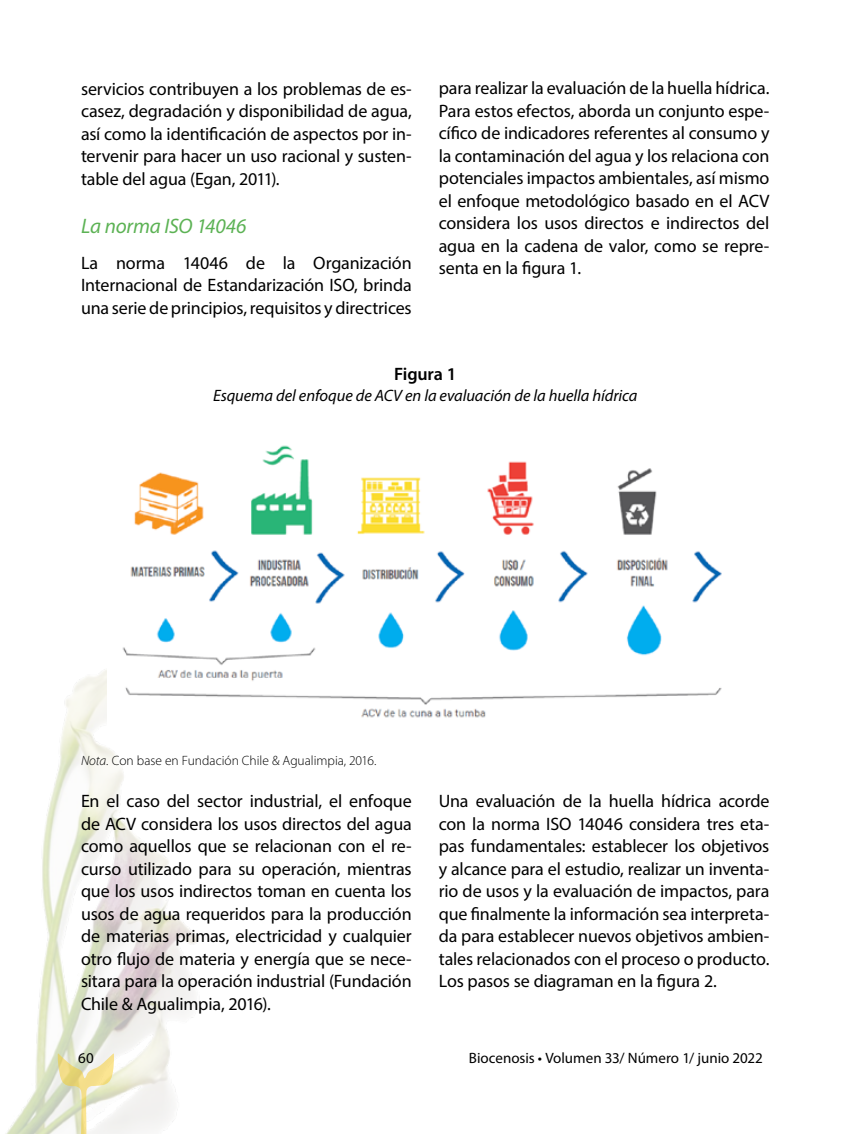
<style>
.page{position:relative;width:864px;height:1134px;background:#fff}
.page>*{position:absolute;margin:0;border:0;box-sizing:border-box;transform-origin:0 0}
.t1{font:italic 21px "Myriad Pro";letter-spacing:-.01em;color:#5cb254}
.t2{font:18px/22.5px "Myriad Pro";letter-spacing:-.01em;color:#000;text-align:justify}
.t3{font:600 18px "Myriad Pro";letter-spacing:-.005em;color:#000}
.t4{font:italic 16.5px "Myriad Pro";letter-spacing:-.005em;color:#000}
.t5{font:15px "Myriad Pro";color:#000}
.t6{font:300 13.5px "Myriad Pro";color:#000}
.s1{font-style:italic}
</style>
<div class="page">
<img style="left:6px;top:670px;width:192px;height:464px">
<svg style="left:57px;top:1053px;width:57px;height:81px"></svg>
<img style="left:107px;top:445px;width:615px;height:285px">
<p class="t2" style="left:81px;top:77px;width:332px">servicios contribuyen a los problemas de es&shy;casez, degradación y disponibilidad de agua, así como la identificación de aspectos por in&shy;tervenir para hacer un uso racional y susten&shy;table del agua (Egan, 2011).</p>
<p class="t1" style="left:81px;top:212px;width:167px">La norma ISO 14046</p>
<p class="t2" style="left:81px;top:251px;width:332px">La norma 14046 de la Organización Internacional de Estandarización ISO, brinda una serie de principios, requisitos y directrices</p>
<p class="t2" style="left:439px;top:77px;width:332px">para realizar la evaluación de la huella hídrica.<br>Para estos efectos, aborda un conjunto espe&shy;cífico de indicadores referentes al consumo y la contaminación del agua y los relaciona con potenciales impactos ambientales, así mismo el enfoque metodológico basado en el ACV considera los usos directos e indirectos del agua en la cadena de valor, como se repre&shy;senta en la figura 1.</p>
<p class="t3" style="left:394px;top:362px;width:64px">Figura 1</p>
<p class="t4" style="left:213px;top:385px;width:426px">Esquema del enfoque de ACV en la evaluación de la huella hídrica</p>
<p class="t6" style="left:81px;top:753px;width:297px"><span class="s1">Nota.</span> Con base en Fundación Chile &amp; Agualimpia, 2016.</p>
<p class="t2" style="left:81px;top:790px;width:332px">En el caso del sector industrial, el enfoque de ACV considera los usos directos del agua como aquellos que se relacionan con el re&shy;curso utilizado para su operación, mientras que los usos indirectos toman en cuenta los usos de agua requeridos para la producción de materias primas, electricidad y cualquier otro flujo de materia y energía que se nece&shy;sitara para la operación industrial (Fundación Chile &amp; Agualimpia, 2016).</p>
<p class="t2" style="left:439px;top:790px;width:332px">Una evaluación de la huella hídrica acorde con la norma ISO 14046 considera tres eta&shy;pas fundamentales: establecer los objetivos y alcance para el estudio, realizar un inventa&shy;rio de usos y la evaluación de impactos, para que finalmente la información sea interpreta&shy;da para establecer nuevos objetivos ambien&shy;tales relacionados con el proceso o producto.<br>Los pasos se diagraman en la figura 2.</p>
<p class="t5" style="left:78px;top:1049px;width:17px">60</p>
<p class="t5" style="left:469px;top:1049px;width:295px">Biocenosis • Volumen 33/ Número 1/ junio 2022</p>
</div>
